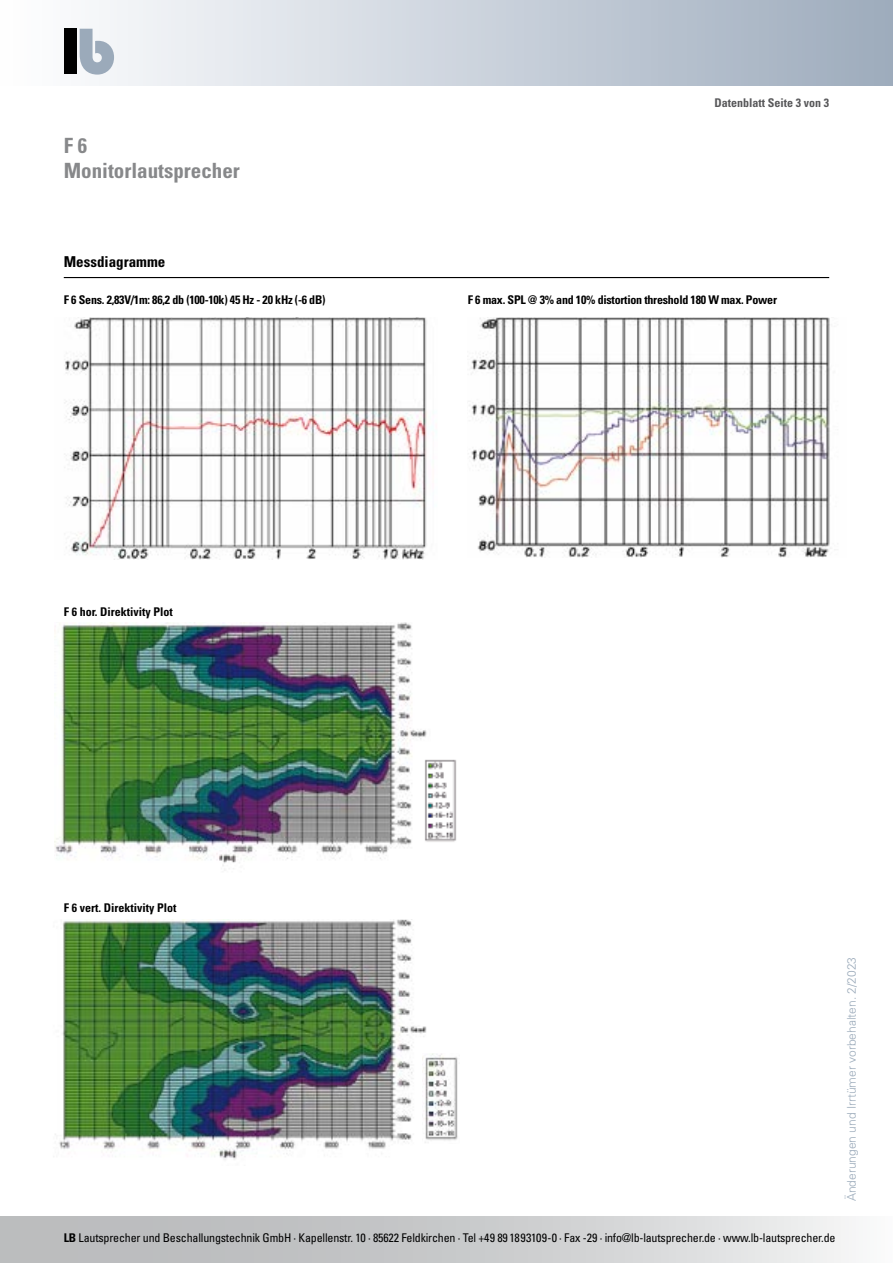
<style>
.page{position:relative;width:893px;height:1263px;background:#fff}
.page>*{position:absolute;margin:0;border:0;box-sizing:border-box;transform-origin:0 0}
.t1{font:700 condensed 21px/25.2px "Univers";color:#87888a}
.t2{font:700 condensed 15px "Univers";color:#000}
.t3{font:700 condensed 12px "Univers";letter-spacing:-.01em;color:#000}
.t4{font:condensed 12px "Univers";letter-spacing:-.015em;color:#000}
.t5{font:300 12px "Univers";color:#9baaba}
.t6{font:700 condensed 12px "Univers";color:#58585a}
.s1{font-weight:700}
</style>
<div class="page">
<div style="left:0;top:0;width:893px;height:85px;background:linear-gradient(to right,#fff,#9eacbd)"></div>
<div style="left:64px;top:29px;width:13px;height:45px;background:#000"></div>
<svg style="left:80px;top:29px;width:34px;height:46px"></svg>
<div style="left:0;top:1216px;width:893px;height:47px;background:linear-gradient(to right,#afb1b3,#edeeee)"></div>
<hr style="left:64px;top:277px;width:765px;height:1px;background:#000">
<img style="left:64px;top:317px;width:363px;height:243px">
<img style="left:469px;top:317px;width:362px;height:241px">
<img style="left:55px;top:623px;width:372px;height:248px">
<img style="left:422px;top:756px;width:35px;height:90px">
<img style="left:55px;top:919px;width:372px;height:241px">
<img style="left:422px;top:1054px;width:36px;height:89px">
<h1 class="t1" style="left:64px;top:133px;width:178px">F 6<br>Monitorlautsprecher</h1>
<p class="t6" style="left:714px;top:96px;width:116px">Datenblatt Seite 3 von 3</p>
<p class="t2" style="left:64px;top:253px;width:103px">Messdiagramme</p>
<p class="t3" style="left:64px;top:292px;width:263px">F 6 Sens. 2,83V/1m: 86,2 db (100-10k) 45 Hz - 20 kHz (-6 dB)</p>
<p class="t3" style="left:468px;top:292px;width:311px">F 6 max. SPL @ 3% and 10% distortion threshold 180 W max. Power</p>
<p class="t3" style="left:64px;top:604px;width:111px">F 6 hor. Direktivity Plot</p>
<p class="t3" style="left:64px;top:901px;width:114px">F 6 vert. Direktivity Plot</p>
<p class="t5" style="left:844px;top:1201px;width:246px;rotate:-90deg">Änderungen und Irrtümer vorbehalten. 2/2023</p>
<p class="t3" style="left:64px;top:1230px;width:137px">lb Lautsprecher und Beschal</p>
<p class="t3" style="left:300px;top:1230px;width:308px">Steinerstr. 15 K · 81369 München · Tel +49 89 1893109-0 · Fax -29 · i</p>
<p class="t3" style="left:734px;top:1230px;width:109px">ww.lb-lautsprecher.de</p>
<p class="t4" style="left:64px;top:1230px;width:773px"><span class="s1">LB</span> Lautsprecher und Beschallungstechnik GmbH · Kapellenstr. 10 · 85622 Feldkirchen · Tel +49 89 1893109-0 · Fax -29 · info@lb-lautsprecher.de · www.lb-lautsprecher.de</p>
</div>
